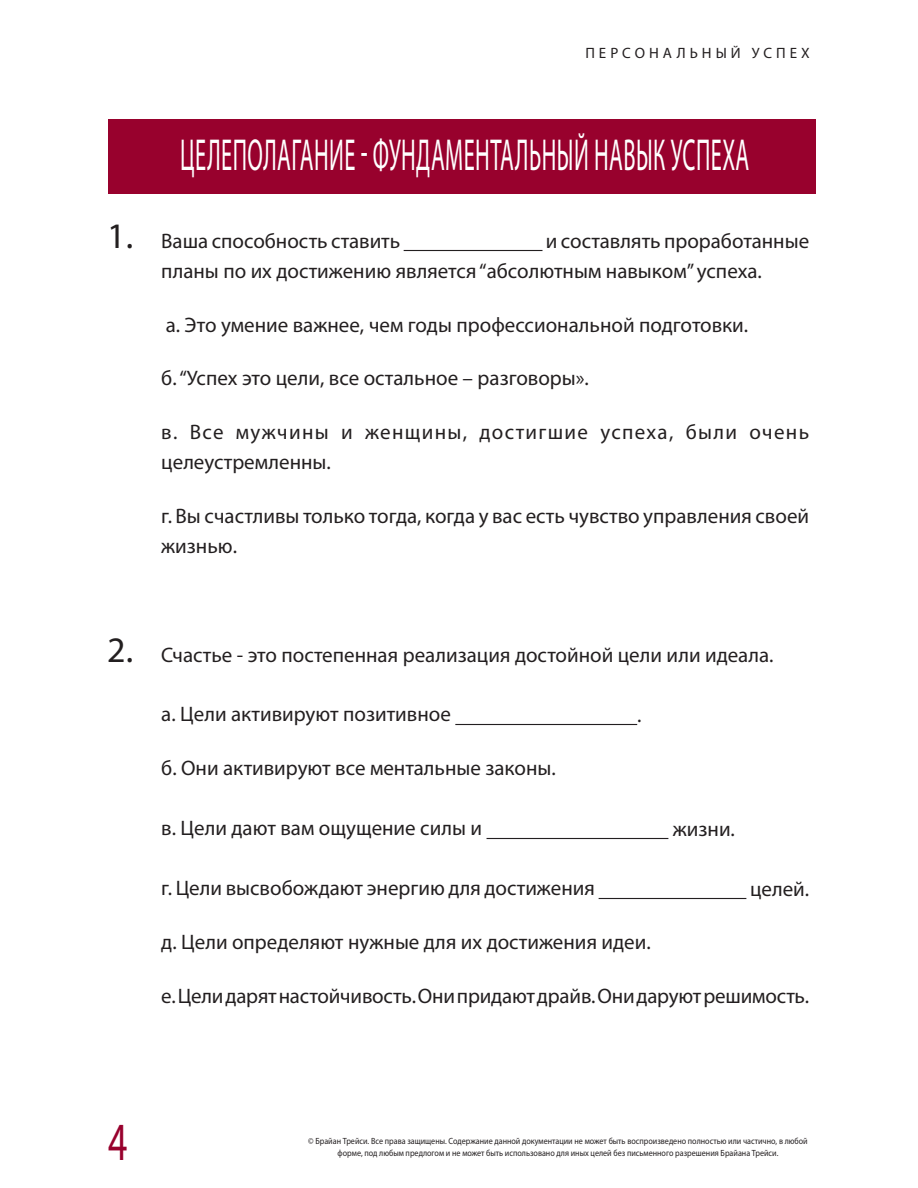
<style>
.page{position:relative;width:918px;height:1188px;background:#fff}
.page>*{position:absolute;margin:0;border:0;box-sizing:border-box;transform-origin:0 0}
.t1{font:54px "Myriad Pro";color:#98012d;scale:.7 1}
.t2{font:45px "Myriad Pro";letter-spacing:.035em;color:#fff;scale:.5 1}
.t3{font:21px/30px "Myriad Pro";color:#231f20}
.t4{font:21px/30px "Myriad Pro";letter-spacing:.06em;color:#231f20}
.t5{font:15px "Myriad Pro";letter-spacing:.27em;color:#231f20}
.t6{font:9px "Myriad Pro";color:#231f20;scale:.9 1}
.s1{font-size:36px}
</style>
<div class="page">
<div style="left:109px;top:119px;width:707px;height:75px;background:#98012d"></div>
<hr style="left:404px;top:250px;width:139px;height:1px;background:#231f20">
<hr style="left:455px;top:724px;width:182px;height:1px;background:#231f20">
<hr style="left:487px;top:838px;width:181px;height:1px;background:#231f20">
<hr style="left:599px;top:898px;width:147px;height:1px;background:#231f20">
<p class="t5" style="left:585px;top:43px;width:226px">персональный успех</p>
<h2 class="t2" style="left:180px;top:128px;width:1140px">Целеполагание - фундаментальный навык успеха</h2>
<p class="t3" style="left:107px;top:225px;width:295px"><span class="s1">1.</span> Ваша способность ставить</p>
<p class="t3" style="left:161px;top:225px;width:650px;text-indent:385px">и составлять проработанные планы по их достижению является “абсолютным навыком” успеха.</p>
<p class="t3" style="left:166px;top:309px;width:584px">а. Это умение важнее, чем годы профессиональной подготовки.</p>
<p class="t3" style="left:161px;top:363px;width:429px">б. “Успех это цели, все остальное – разговоры».</p>
<p class="t4" style="left:161px;top:417px;width:649px">в. Все мужчины и женщины, достигшие успеха, были очень целеустремленны.</p>
<p class="t3" style="left:161px;top:501px;width:649px">г. Вы счастливы только тогда, когда у вас есть чувство управления своей жизнью.</p>
<p class="t3" style="left:107px;top:639px;width:668px"><span class="s1">2.</span> Счастье - это постепенная реализация достойной цели или идеала.</p>
<p class="t3" style="left:161px;top:699px;width:291px">а. Цели активируют позитивное</p>
<p class="t3" style="left:637px;top:699px;width:6px">.</p>
<p class="t3" style="left:161px;top:753px;width:396px">б. Они активируют все ментальные законы.</p>
<p class="t3" style="left:161px;top:813px;width:322px">в. Цели дают вам ощущение силы и</p>
<p class="t3" style="left:673px;top:813px;width:64px">жизни.</p>
<p class="t3" style="left:161px;top:873px;width:435px">г. Цели высвобождают энергию для достижения</p>
<p class="t3" style="left:750px;top:873px;width:61px">целей.</p>
<p class="t3" style="left:161px;top:927px;width:491px">д. Цели определяют нужные для их достижения идеи.</p>
<p class="t3" style="left:161px;top:981px;width:649px">е. Цели дарят настойчивость. Они придают драйв. Они даруют решимость.</p>
<h1 class="t1" style="left:108px;top:1109px;width:29px">4</h1>
<p class="t6" style="left:308px;top:1135px;width:557px">© Брайан Трейси. Все права защищены. Содержание данной документации не может быть воспроизведено полностью или частично, в любой</p>
<p class="t6" style="left:338px;top:1147px;width:491px">форме, под любым предлогом и не может быть использовано для иных целей без письменного разрешения Брайана Трейси.</p>
</div>
